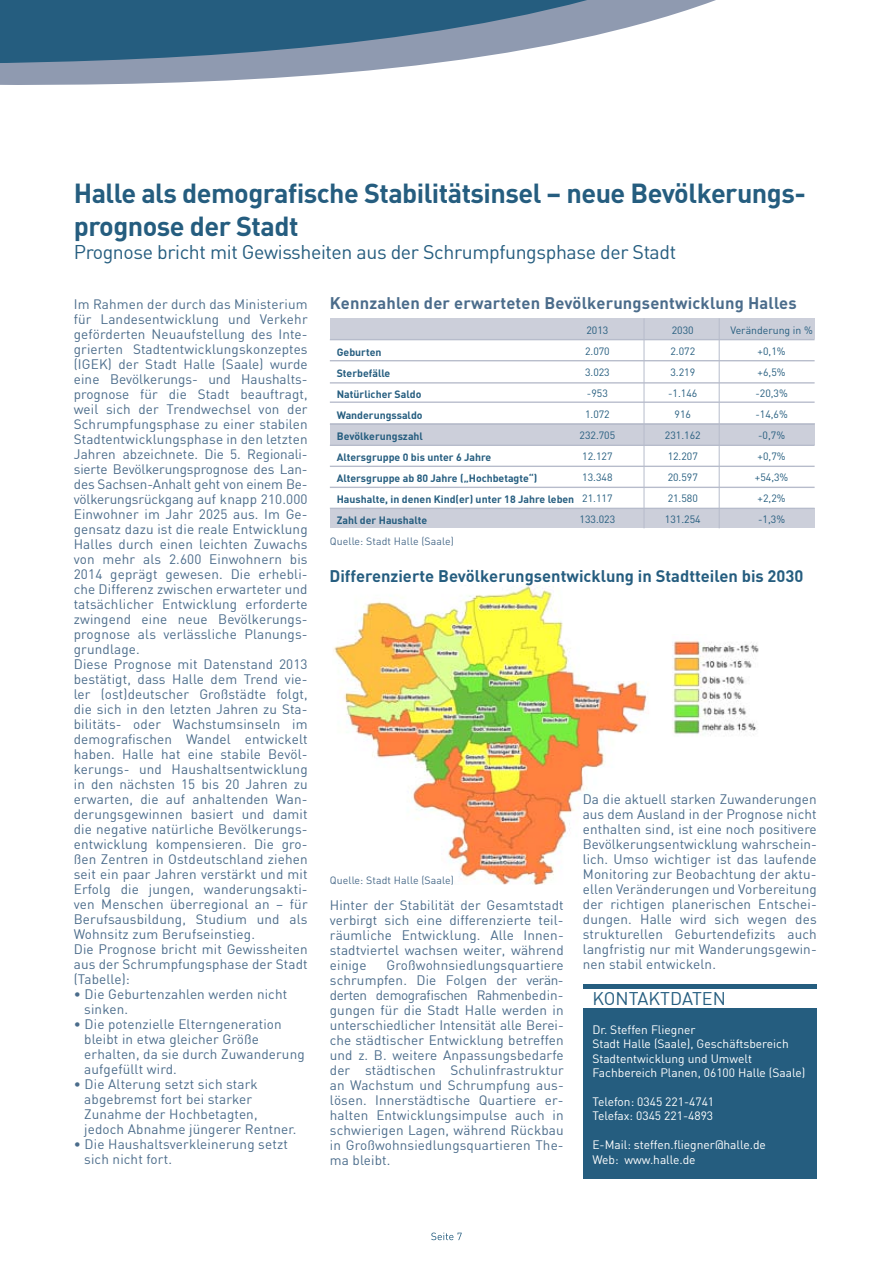
<style>
.page{position:relative;width:893px;height:1263px;background:#fff}
.page>*{position:absolute;margin:0;border:0;box-sizing:border-box;transform-origin:0 0}
.t1{font:700 27px/32.4px "DIN";letter-spacing:-.02em;color:#255d7f}
.t2{font:19.5px "DIN";letter-spacing:-.02em;color:#255d7f}
.t3{font:18px "DIN";color:#255d7f}
.t4{font:700 16.5px "DIN";color:#255d7f}
.t5{font:700 16.5px "DIN";letter-spacing:.01em;color:#4b6c8b}
.t6{font:13.5px/15px "DIN";letter-spacing:.01em;color:#4b6c8b}
.t7{font:12px/14.4px "DIN";color:#fff}
.t8{font:700 10.5px/21px "DIN";color:#255d7f}
.t9{font:10.5px/21px "DIN";color:#255d7f;text-align:center}
.t10{font:10.5px "DIN";letter-spacing:.01em;color:#4b6c8b}
</style>
<div class="page">
<svg style="left:0;top:0;width:716px;height:85px"></svg>
<svg style="left:431px;top:1232px;width:31px;height:8px"></svg>
<img style="left:333px;top:585px;width:314px;height:299px">
<div style="left:330px;top:318px;width:485px;height:21px;background:#cccfda"></div>
<div style="left:330px;top:424px;width:485px;height:21px;background:#cccfda"></div>
<div style="left:330px;top:508px;width:485px;height:20px;background:#cccfda"></div>
<hr style="left:330px;top:360px;width:485px;height:1px;background:#b7bccb">
<hr style="left:330px;top:382px;width:485px;height:2px;background:#b7bccb">
<hr style="left:719px;top:318px;width:1px;height:210px;background:#b7bccb">
<hr style="left:330px;top:401px;width:485px;height:2px;background:#b7bccb">
<hr style="left:330px;top:424px;width:485px;height:1px;background:#b7bccb">
<hr style="left:330px;top:445px;width:485px;height:1px;background:#b7bccb">
<hr style="left:330px;top:466px;width:485px;height:1px;background:#b7bccb">
<hr style="left:330px;top:487px;width:485px;height:1px;background:#b7bccb">
<div style="left:583px;top:1008px;width:234px;height:171px;background:#255d7f"></div>
<hr style="left:583px;top:984px;width:234px;height:4px;background:#255d7f">
<hr style="left:330px;top:508px;width:485px;height:1px;background:#b7bccb">
<hr style="left:330px;top:339px;width:485px;height:1px;background:#b7bccb">
<hr style="left:644px;top:318px;width:1px;height:210px;background:#b7bccb">
<img style="left:672px;top:640px;width:87px;height:96px">
<h1 class="t1" style="left:74px;top:176px;width:733px">Halle als demografische Stabilitätsinsel – neue Bevölkerungs&shy;prognose der Stadt</h1>
<h2 class="t2" style="left:74px;top:240px;width:604px">Prognose bricht mit Gewissheiten aus der Schrumpfungsphase der Stadt</h2>
<p class="t6" style="left:74px;top:296px;width:235px">Im Rahmen der durch das Ministerium für Landesentwicklung und Verkehr geförderten Neuaufstellung des Inte&shy;grierten Stadtentwicklungskonzeptes (IGEK) der Stadt Halle (Saale) wurde eine Bevölkerungs- und Haushalts&shy;prognose für die Stadt beauftragt, weil sich der Trendwechsel von der Schrumpfungsphase zu einer stabilen Stadtentwicklungsphase in den letzten Jahren abzeichnete. Die 5. Regionali&shy;sierte Bevölkerungsprognose des Lan&shy;des Sachsen-Anhalt geht von einem Be&shy;völkerungsrückgang auf knapp 210.000<br>Einwohner im Jahr 2025 aus. Im Ge&shy;gensatz dazu ist die reale Entwicklung Halles durch einen leichten Zuwachs von mehr als 2.600 Einwohnern bis 2014 geprägt gewesen. Die erhebli&shy;che Differenz zwischen erwarteter und tatsächlicher Entwicklung erforderte zwingend eine neue Bevölkerungs&shy;prognose als verlässliche Planungs&shy;grundlage.<br>Diese Prognose mit Datenstand 2013 bestätigt, dass Halle dem Trend vie&shy;ler (ost)deutscher Großstädte folgt, die sich in den letzten Jahren zu Sta&shy;bilitäts- oder Wachstumsinseln im demografischen Wandel entwickelt haben. Halle hat eine stabile Bevöl&shy;kerungs- und Haushaltsentwicklung in den nächsten 15 bis 20 Jahren zu erwarten, die auf anhaltenden Wan&shy;derungsgewinnen basiert und damit die negative natürliche Bevölkerungs&shy;entwicklung kompensieren. Die gro&shy;ßen Zentren in Ostdeutschland ziehen seit ein paar Jahren verstärkt und mit Erfolg die jungen, wanderungsakti&shy;ven Menschen überregional an – für Berufsausbildung, Studium und als Wohnsitz zum Berufseinstieg.<br>Die Prognose bricht mit Gewissheiten aus der Schrumpfungsphase der Stadt (Tabelle):</p>
<p class="t6" style="left:84px;top:986px;width:204px;text-indent:-10px">• Die Geburtenzahlen werden nicht sinken.</p>
<p class="t6" style="left:84px;top:1016px;width:222px;text-indent:-10px">• Die potenzielle Elterngeneration bleibt in etwa gleicher Größe erhalten, da sie durch Zuwanderung aufgefüllt wird.</p>
<p class="t6" style="left:84px;top:1076px;width:214px;text-indent:-10px">• Die Alterung setzt sich stark abgebremst fort bei starker<br>Zunahme der Hochbetagten, jedoch Abnahme jüngerer Rentner.</p>
<p class="t6" style="left:84px;top:1136px;width:205px;text-indent:-10px">• Die Haushaltsverkleinerung setzt sich nicht fort.</p>
<p class="t5" style="left:330px;top:292px;width:468px">Kennzahlen der erwarteten Bevölkerungsentwicklung Halles</p>
<p class="t9" style="left:730px;top:319px;width:84px">Veränderung in % +0,1%<br>+6,5%<br>-20,3%<br>-14,6%<br>-0,7%<br>+0,7%<br>+54,3%<br>+2,2%<br>-1,3%</p>
<p class="t9" style="left:580px;top:319px;width:37px">2013<br>2.070<br>3.023 -953<br>1.072<br>232.705<br>12.127<br>13.348<br>21.117<br>133.023</p>
<p class="t9" style="left:665px;top:319px;width:37px">2030<br>2.072<br>3.219 -1.146<br>916<br>231.162<br>12.207<br>20.597<br>21.580<br>131.254</p>
<p class="t8" style="left:337px;top:341px;width:239px">Geburten<br>Sterbefälle<br>Natürlicher Saldo<br>Wanderungssaldo<br>Bevölkerungszahl<br>Altersgruppe 0 bis unter 6 Jahre<br>Altersgruppe ab 80 Jahre („Hochbetagte“)<br>Haushalte, in denen Kind(er) unter 18 Jahre leben<br>Zahl der Haushalte</p>
<p class="t10" style="left:330px;top:534px;width:126px">Quelle: Stadt Halle (Saale)</p>
<p class="t4" style="left:330px;top:565px;width:475px">Differenzierte Bevölkerungsentwicklung in Stadtteilen bis 2030</p>
<p class="t6" style="left:583px;top:791px;width:235px;text-align:justify">Da die aktuell starken Zuwanderungen aus dem Ausland in der Prognose nicht enthalten sind, ist eine noch positivere Bevölkerungsentwicklung wahrschein&shy;lich. Umso wichtiger ist das laufende Monitoring zur Beobachtung der aktu&shy;ellen Veränderungen und Vorbereitung der richtigen planerischen Entschei&shy;dungen. Halle wird sich wegen des strukturellen Geburtendefizits auch langfristig nur mit Wanderungsgewin&shy;nen stabil entwickeln.</p>
<h3 class="t3" style="left:592px;top:987px;width:135px">KONTAKTDATEN</h3>
<p class="t7" style="left:592px;top:1022px;width:215px">Dr. Steffen Fliegner<br>Stadt Halle (Saale), Geschäftsbereich Stadtentwicklung und Umwelt Fachbereich Planen, 06100 Halle (Saale)</p>
<p class="t7" style="left:592px;top:1094px;width:123px">Telefon: 0345 221-4741<br>Telefax: 0345 221-4893</p>
<p class="t7" style="left:592px;top:1137px;width:175px">E-Mail: steffen.fliegner@halle.de<br>Web: www.halle.de</p>
<p class="t10" style="left:330px;top:874px;width:126px">Quelle: Stadt Halle (Saale)</p>
<p class="t6" style="left:330px;top:897px;width:235px;text-align:justify">Hinter der Stabilität der Gesamtstadt verbirgt sich eine differenzierte teil&shy;räumliche Entwicklung. Alle Innen&shy;stadtviertel wachsen weiter, während einige</p>
<p class="t6" style="left:330px;top:957px;width:235px;text-align:justify;text-indent:57px">Großwohnsiedlungsquartiere schrumpfen. Die Folgen der verän&shy;derten demografischen Rahmenbedin&shy;gungen für die Stadt Halle werden in unterschiedlicher Intensität alle Berei&shy;che städtischer Entwicklung betreffen und z. B. weitere Anpassungsbedarfe der städtischen Schulinfrastruktur an Wachstum und Schrumpfung aus&shy;lösen. Innerstädtische Quartiere er&shy;halten Entwicklungsimpulse auch in schwierigen Lagen, während Rückbau in Großwohnsiedlungsquartieren The&shy;ma bleibt.</p>
</div>
